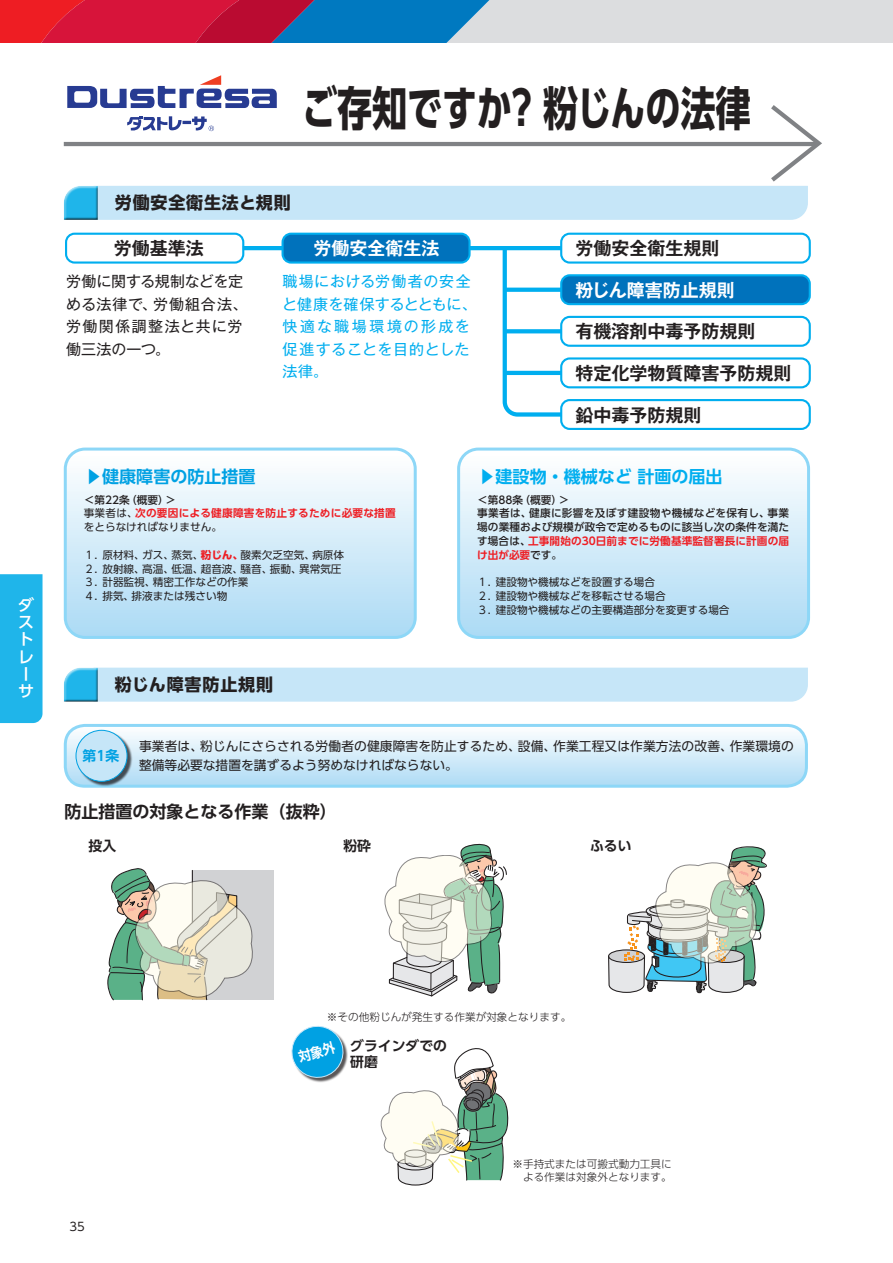
<style>
.page{position:relative;width:893px;height:1263px;background:#fff}
.page>*{position:absolute;margin:0;border:0;box-sizing:border-box;transform-origin:0 0}
.t1{font:700 46.8px "UD Shin Go Pro";color:#231f20;scale:.75 1}
.t2{font:700 18px "Gothic MB101 Pr 5 De";color:#231f20}
.t3{font:700 18px "Gothic MB101 Pr 5 De";color:#fff}
.t4{font:700 16.95px "UD Shin Go Pro";letter-spacing:.05em;color:#231f20}
.t5{font:700 16.95px "UD Shin Go Pro De";color:#231f20}
.t6{font:700 16.95px "UD Shin Go Pro De";color:#00aeef}
.t7{font:700 16.95px "UD Shin Go Pro De";color:#00a1e3}
.t8{font:500 15.9px/17.1px "UD Shin Go Pro";color:#fff}
.t9{font:15px/22.5px "Gothic MB101 Pr 5";letter-spacing:.045em;color:#00aeef}
.t10{font:15px/22.5px "Gothic MB101 Pr 5";letter-spacing:.045em;color:#231f20}
.t11{font:15px/22.5px "Gothic MB101 Pr 5";letter-spacing:-.005em;color:#231f20;text-align:right}
.t12{font:700 13.8px/15.9px "UD Shin Go Pro De";color:#231f20}
.t13{font:700 13.8px "UD Shin Go Pro De";color:#00a1e3}
.t14{font:12.75px "UD Shin Go Pro";letter-spacing:.005em;color:#231f20}
.t15{font:11.7px "UD Shin Go Pro";color:#231f20}
.t16{font:10.65px/13.8px "UD Shin Go Pro";color:#231f20}
.t17{font:500 10.65px/13.8px "UD Shin Go Pro";letter-spacing:.015em;color:#231f20}
.t18{font:700 10.65px "UD Shin Go Pro De";letter-spacing:.01em;color:#ee1d23}
.t19{font:300 10.65px/13.8px "UD Shin Go Pro";color:#231f20}
.t20{font:500 10.65px "UD Shin Go Pro";letter-spacing:.035em;color:#231f20}
.t21{font:700 10.65px "UD Shin Go Pro";color:#ee1d23}
.s1{font-family:"UD Shin Go Pro";font-weight:500;color:#231f20}
</style>
<div class="page">
<div style="left:0;top:574px;width:43px;height:149px;background:#1fb5ea"></div>
<svg style="left:0;top:0;width:893px;height:43px;background:#ae87a0"></svg>
<svg style="left:67px;top:449px;width:346px;height:186px"></svg>
<div style="left:64px;top:448px;width:353px;height:191px;border:3px solid #8dd7f7;border-radius:20px"></div>
<svg style="left:461px;top:449px;width:346px;height:186px"></svg>
<div style="left:457px;top:448px;width:353px;height:191px;border:3px solid #8dd7f7;border-radius:20px"></div>
<svg style="left:65px;top:725px;width:740px;height:60px"></svg>
<div style="left:64px;top:724px;width:744px;height:64px;border:3px solid #8dd7f7;border-radius:20px"></div>
<div style="left:77px;top:731px;width:55px;height:55px;background:#231f20;opacity:.75"></div>
<div style="left:76px;top:730px;width:51px;height:51px;background:#c6e6f8;border-radius:50%"></div>
<div style="left:76px;top:730px;width:51px;height:51px;border:1px solid #00a1e3;border-radius:50%"></div>
<div style="left:192px;top:870px;width:82px;height:130px;background:#d1d2d4"></div>
<svg style="left:107px;top:868px;width:146px;height:133px"></svg>
<svg style="left:385px;top:843px;width:122px;height:154px"></svg>
<svg style="left:608px;top:846px;width:159px;height:148px"></svg>
<svg style="left:381px;top:1048px;width:128px;height:138px"></svg>
<div style="left:293px;top:1027px;width:55px;height:55px;background:#231f20;opacity:.75"></div>
<div style="left:100px;top:668px;width:708px;height:34px;background:#c6e6f8"></div>
<div style="left:63px;top:666px;width:37px;height:37px;background:#231f20;opacity:.75"></div>
<div style="left:560px;top:233px;width:251px;height:31px;border:2px solid #00aeef;border-radius:9px"></div>
<div style="left:65px;top:233px;width:179px;height:31px;border:2px solid #00aeef;border-radius:9px"></div>
<div style="left:283px;top:234px;width:187px;height:29px;background:#0072bc;border-radius:9px"></div>
<div style="left:282px;top:233px;width:189px;height:31px;border:2px solid #00aeef;border-radius:9px"></div>
<div style="left:561px;top:275px;width:249px;height:29px;background:#0072bc;border-radius:9px"></div>
<div style="left:560px;top:274px;width:251px;height:31px;border:2px solid #00aeef;border-radius:9px"></div>
<div style="left:560px;top:316px;width:251px;height:31px;border:2px solid #00aeef;border-radius:9px"></div>
<div style="left:560px;top:357px;width:251px;height:31px;border:2px solid #00aeef;border-radius:9px"></div>
<div style="left:560px;top:399px;width:251px;height:31px;border:2px solid #00aeef;border-radius:9px"></div>
<hr style="left:243px;top:246px;width:40px;height:4px;background:#00aeef">
<hr style="left:470px;top:246px;width:91px;height:4px;background:#00aeef">
<svg style="left:500px;top:244px;width:65px;height:175px"></svg>
<svg style="left:64px;top:75px;width:758px;height:145px"></svg>
<svg style="left:291px;top:1026px;width:55px;height:54px"></svg>
<h3 class="t8" style="left:18px;top:596px;width:18px">ダストレーサ</h3>
<h1 class="t1" style="left:302px;top:70px;width:281px">ご存知ですか</h1>
<h1 class="t1" style="left:504px;top:70px;width:330px">？粉じんの法律</h1>
<h3 class="t4" style="left:115px;top:189px;width:178px">労働安全衛生法と規則</h3>
<h2 class="t2" style="left:114px;top:233px;width:91px">労働基準法</h2>
<h2 class="t3" style="left:313px;top:233px;width:127px">労働安全衛生法</h2>
<h2 class="t2" style="left:575px;top:233px;width:145px">労働安全衛生規則</h2>
<h3 class="t11" style="left:66px;top:269px;width:183px">労働に関する規制などを定労働組合法、</h3>
<h3 class="t10" style="left:66px;top:291px;width:178px">める法律で、<br>労働関係調整法と共に労働三法の一つ。</h3>
<h3 class="t9" style="left:282px;top:269px;width:196px">職場における労働者の安全と健康を確保するとともに、快適な職場環境の形成を促進することを目的とした法律。</h3>
<h2 class="t3" style="left:575px;top:275px;width:161px">粉じん障害防止規則</h2>
<h2 class="t2" style="left:575px;top:317px;width:181px">有機溶剤中毒予防規則</h2>
<h2 class="t2" style="left:575px;top:358px;width:218px">特定化学物質障害予防規則</h2>
<h2 class="t2" style="left:575px;top:400px;width:127px">鉛中毒予防規則</h2>
<h3 class="t7" style="left:85px;top:462px;width:172px">▶健康障害の防止措置</h3>
<p class="t17" style="left:165px;top:492px;width:12px">&lt;</p>
<p class="t17" style="left:84px;top:492px;width:47px">＜第22条</p>
<p class="t17" style="left:126px;top:492px;width:44px">（概要(</p>
<h3 class="t6" style="left:479px;top:462px;width:245px">▶建設物・機械など計画の届出</h3>
<p class="t17" style="left:559px;top:492px;width:12px">&lt;</p>
<p class="t17" style="left:477px;top:492px;width:47px">＜第88条</p>
<p class="t17" style="left:520px;top:492px;width:44px">（概要(</p>
<p class="t18" style="left:135px;top:505px;width:262px">次の要因による健康障害を防止するために必要な措置</p>
<p class="t16" style="left:84px;top:506px;width:140px">事業者は、<br>をとらなければなりません。</p>
<p class="t16" style="left:142px;top:547px;width:33px">ガス、</p>
<p class="t21" style="left:201px;top:546px;width:44px">粉じん、</p>
<p class="t16" style="left:171px;top:547px;width:33px">蒸気、</p>
<p class="t16" style="left:241px;top:547px;width:76px">酸素欠乏空気、</p>
<p class="t16" style="left:312px;top:547px;width:33px">病原体</p>
<p class="t16" style="left:102px;top:547px;width:44px">原材料、</p>
<p class="t16" style="left:84px;top:547px;width:23px">１．</p>
<p class="t16" style="left:299px;top:561px;width:44px">異常気圧</p>
<p class="t16" style="left:102px;top:561px;width:44px">放射線、</p>
<p class="t16" style="left:142px;top:561px;width:33px">高温、</p>
<p class="t16" style="left:171px;top:561px;width:33px">低温、</p>
<p class="t16" style="left:201px;top:561px;width:44px">超音波、</p>
<p class="t16" style="left:241px;top:561px;width:33px">騒音、</p>
<p class="t16" style="left:270px;top:561px;width:33px">振動、</p>
<p class="t16" style="left:84px;top:561px;width:23px">２．</p>
<p class="t16" style="left:153px;top:575px;width:97px">精密工作などの作業</p>
<p class="t16" style="left:102px;top:575px;width:55px">計器監視、</p>
<p class="t16" style="left:84px;top:575px;width:23px">３．</p>
<p class="t16" style="left:102px;top:589px;width:33px">排気、</p>
<p class="t16" style="left:132px;top:589px;width:97px">排液または残さい物</p>
<p class="t16" style="left:84px;top:589px;width:23px">４．</p>
<h3 class="t4" style="left:115px;top:671px;width:160px">粉じん障害防止規則</h3>
<p class="t20" style="left:529px;top:505px;width:242px">健康に影響を及ぼす建設物や機械などを保有し、</p>
<p class="t17" style="left:477px;top:506px;width:314px">事業者は、<br>場の業種および規模が政令で定めるものに該当し次の条件を満た</p>
<p class="t18" style="left:528px;top:532px;width:262px">工事開始の30日前までに労働基準監督署長に計画の届</p>
<p class="t17" style="left:767px;top:506px;width:23px">事業</p>
<p class="t17" style="left:477px;top:534px;width:55px">す場合は、</p>
<p class="t18" style="left:477px;top:546px;width:87px">け出が必要<span class="s1">です。</span></p>
<p class="t16" style="left:496px;top:575px;width:161px">建設物や機械などを設置する場合</p>
<p class="t16" style="left:496px;top:575px;width:172px;text-indent:-19px">１．<br>建設物や機械などを移転させる場合</p>
<p class="t16" style="left:496px;top:589px;width:235px;text-indent:-19px">２．<br>建設物や機械などの主要構造部分を変更する場合</p>
<p class="t16" style="left:477px;top:603px;width:23px">３．</p>
<p class="t14" style="left:200px;top:736px;width:322px">粉じんにさらされる労働者の健康障害を防止するため、</p>
<p class="t14" style="left:553px;top:736px;width:181px">作業工程又は作業方法の改善、</p>
<p class="t14" style="left:730px;top:736px;width:66px">作業環境の</p>
<p class="t14" style="left:139px;top:736px;width:66px">事業者は、</p>
<p class="t14" style="left:518px;top:736px;width:40px">設備、</p>
<p class="t13" style="left:83px;top:745px;width:38px">第1条</p>
<p class="t14" style="left:139px;top:755px;width:320px">整備等必要な措置を講ずるよう努めなければならない。</p>
<h3 class="t5" style="left:65px;top:798px;width:274px">防止措置の対象となる作業（抜粋(</h3>
<p class="t12" style="left:89px;top:838px;width:29px">投入</p>
<p class="t12" style="left:343px;top:838px;width:29px">粉砕</p>
<p class="t12" style="left:590px;top:838px;width:43px">ふるい</p>
<p class="t15" style="left:70px;top:1217px;width:17px">35</p>
<p class="t19" style="left:327px;top:1010px;width:246px">※その他粉じんが発生する作業が対象となります。</p>
<p class="t12" style="left:350px;top:1037px;width:98px">グラインダでの研磨</p>
<p class="t19" style="left:512px;top:1156px;width:161px">※手持式または可搬式動力工具に　よる作業は対象外となります。</p>
</div>
